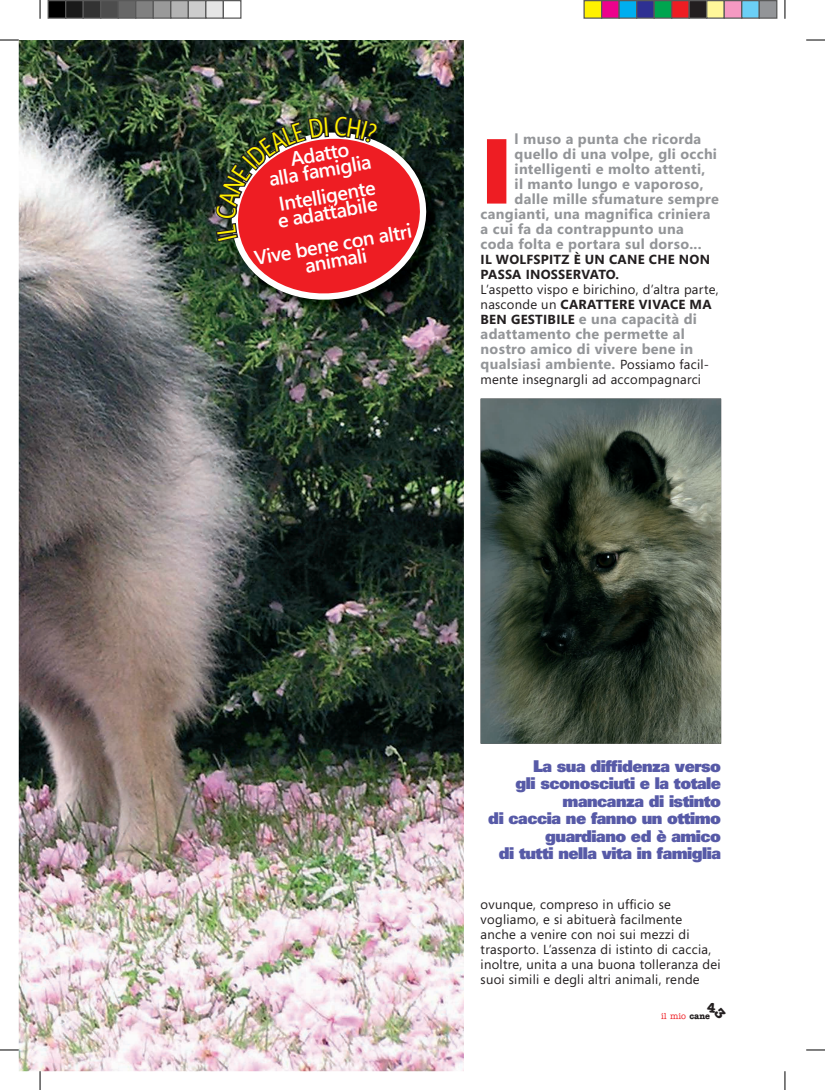
<style>
.page{position:relative;width:825px;height:1090px;background:#fff}
.page>*{position:absolute;margin:0;border:0;box-sizing:border-box;transform-origin:0 0}
.t1{font:900 92px "Segoe";color:#ee1d23}
.t2{font:600 20px/16.2px "Segoe";color:#fff;text-align:center}
.t3{font:900 16.25px/17.5px "Univers";letter-spacing:-.03em;color:#575aa7;text-align:right}
.t4{font:700 14.38px/15px "Segoe";letter-spacing:.02em;color:#939598}
.t5{font:13.12px/15px "Segoe";letter-spacing:.02em;color:#231f20}
.t6{font:700 13.12px/15px "Segoe";letter-spacing:.02em;color:#231f20}
.t7{font:500 8.75px "American Typewriter";color:#ee1d23}
.s1{font-weight:700}
.s2{font-size:13.12px;color:#231f20}
.s3{font-weight:400;font-size:13.12px;color:#231f20}
.s4{font-family:"American Typewriter Std";font-weight:700;color:#231f20}
</style>
<div class="page">
<img style="left:19px;top:40px;width:444px;height:1031px">
<img style="left:215px;top:114px;width:228px;height:204px">
<img style="left:480px;top:399px;width:240px;height:345px">
<svg style="left:0;top:39px;width:19px;height:2px"></svg>
<svg style="left:806px;top:39px;width:18px;height:2px"></svg>
<svg style="left:0;top:1049px;width:19px;height:2px"></svg>
<svg style="left:806px;top:1049px;width:18px;height:2px"></svg>
<svg style="left:39px;top:0;width:2px;height:19px"></svg>
<svg style="left:39px;top:1071px;width:2px;height:19px"></svg>
<svg style="left:784px;top:0;width:1px;height:19px"></svg>
<svg style="left:784px;top:1071px;width:1px;height:19px"></svg>
<div style="left:48px;top:1px;width:18px;height:17px;background:#000"></div>
<div style="left:48px;top:0;width:18px;height:19px;border:1px solid #595959"></div>
<div style="left:66px;top:1px;width:17px;height:17px;background:#1a1a1a"></div>
<div style="left:65px;top:0;width:19px;height:19px;border:1px solid #595959"></div>
<div style="left:83px;top:1px;width:18px;height:17px;background:#333"></div>
<div style="left:83px;top:0;width:18px;height:19px;border:1px solid #595959"></div>
<div style="left:101px;top:1px;width:17px;height:17px;background:#4d4d4d"></div>
<div style="left:100px;top:0;width:19px;height:19px;border:1px solid #595959"></div>
<div style="left:118px;top:1px;width:18px;height:17px;background:#666"></div>
<div style="left:118px;top:0;width:18px;height:19px;border:1px solid #595959"></div>
<div style="left:136px;top:1px;width:17px;height:17px;background:#808080"></div>
<div style="left:135px;top:0;width:19px;height:19px;border:1px solid #595959"></div>
<div style="left:153px;top:1px;width:18px;height:17px;background:#999"></div>
<div style="left:153px;top:0;width:18px;height:19px;border:1px solid #595959"></div>
<div style="left:171px;top:1px;width:17px;height:17px;background:#b3b3b3"></div>
<div style="left:170px;top:0;width:19px;height:19px;border:1px solid #595959"></div>
<div style="left:188px;top:1px;width:18px;height:17px;background:#ccc"></div>
<div style="left:188px;top:0;width:18px;height:19px;border:1px solid #595959"></div>
<div style="left:206px;top:1px;width:17px;height:17px;background:#e5e5e5"></div>
<div style="left:205px;top:0;width:19px;height:19px;border:1px solid #595959"></div>
<div style="left:223px;top:0;width:18px;height:19px;border:1px solid #595959"></div>
<div style="left:583px;top:1px;width:18px;height:17px;background:#fff101"></div>
<div style="left:583px;top:0;width:19px;height:19px;border:1px solid #595959"></div>
<div style="left:601px;top:1px;width:17px;height:17px;background:#ed028c"></div>
<div style="left:600px;top:0;width:19px;height:19px;border:1px solid #595959"></div>
<div style="left:618px;top:1px;width:18px;height:17px;background:#00aeef"></div>
<div style="left:618px;top:0;width:19px;height:19px;border:1px solid #595959"></div>
<div style="left:636px;top:1px;width:17px;height:17px;background:#2e3092"></div>
<div style="left:635px;top:0;width:19px;height:19px;border:1px solid #595959"></div>
<div style="left:653px;top:1px;width:18px;height:17px;background:#00a54f"></div>
<div style="left:653px;top:0;width:19px;height:19px;border:1px solid #595959"></div>
<div style="left:671px;top:1px;width:17px;height:17px;background:#ee1d23"></div>
<div style="left:670px;top:0;width:19px;height:19px;border:1px solid #595959"></div>
<div style="left:688px;top:1px;width:18px;height:17px;background:#231f20"></div>
<div style="left:688px;top:0;width:19px;height:19px;border:1px solid #595959"></div>
<div style="left:706px;top:1px;width:17px;height:17px;background:#fff79a"></div>
<div style="left:705px;top:0;width:19px;height:19px;border:1px solid #595959"></div>
<div style="left:723px;top:1px;width:18px;height:17px;background:#f499c2"></div>
<div style="left:723px;top:0;width:19px;height:19px;border:1px solid #595959"></div>
<div style="left:741px;top:1px;width:17px;height:17px;background:#6bcff6"></div>
<div style="left:740px;top:0;width:19px;height:19px;border:1px solid #595959"></div>
<div style="left:758px;top:1px;width:18px;height:17px;background:#939598"></div>
<div style="left:758px;top:0;width:19px;height:19px;border:1px solid #595959"></div>
<img style="left:212px;top:53px;width:217px;height:251px">
<h2 class="t2" style="left:265px;top:155px;width:105px;rotate:-10deg">Adatto<br>alla famiglia</h2>
<h2 class="t2" style="left:273px;top:197px;width:103px;text-align:left;rotate:-10deg">Intelligente e adattabile</h2>
<h2 class="t2" style="left:253px;top:250px;width:161px;rotate:-10deg">Vive bene con altri animali</h2>
<h1 class="t1" style="left:480px;top:106px;width:34px">I</h1>
<p class="t4" style="left:514px;top:130px;width:188px">l muso a punta che ricorda</p>
<p class="t4" style="left:514px;top:145px;width:204px">quello di una volpe, gli occhi</p>
<p class="t4" style="left:514px;top:160px;width:192px">intelligenti e molto attenti,</p>
<p class="t4" style="left:514px;top:175px;width:190px">il manto lungo e vaporoso,</p>
<p class="t4" style="left:514px;top:190px;width:206px">dalle mille sfumature sempre</p>
<p class="t4" style="left:480px;top:205px;width:231px">cangianti, una magnifica criniera</p>
<p class="t4" style="left:480px;top:220px;width:205px">a cui fa da contrappunto una</p>
<p class="t4" style="left:480px;top:235px;width:222px">coda folta e portara sul dorso...</p>
<p class="t6" style="left:480px;top:251px;width:231px">IL WOLFSPITZ È UN CANE CHE NON<br>PASSA INOSSERVATO.</p>
<p class="t5" style="left:480px;top:281px;width:239px">L’aspetto vispo e birichino, d’altra parte, nasconde un <span class="s1">CARATTERE VIVACE MA</span></p>
<p class="t4" style="left:480px;top:310px;width:230px"><span class="s2">BEN GESTIBILE</span> e una capacità di adattamento che permette al nostro amico di vivere bene in qualsiasi ambiente. <span class="s3">Possiamo facil-</span></p>
<p class="t5" style="left:480px;top:371px;width:222px">mente insegnargli ad accompagnarci</p>
<p class="t3" style="left:488px;top:757px;width:234px">La sua diffidenza verso<br>gli sconosciuti e la totale mancanza di istinto<br>di caccia ne fanno un ottimo guardiano ed è amico<br>di tutti nella vita in famiglia</p>
<p class="t5" style="left:480px;top:896px;width:241px">ovunque, compreso in ufficio se vogliamo, e si abituerà facilmente anche a venire con noi sui mezzi di trasporto. L’assenza di istinto di caccia, inoltre, unita a una buona tolleranza dei suoi simili e degli altri animali, rende</p>
<p class="t7" style="left:660px;top:1011px;width:50px">il mio <span class="s4">cane</span></p>
</div>
